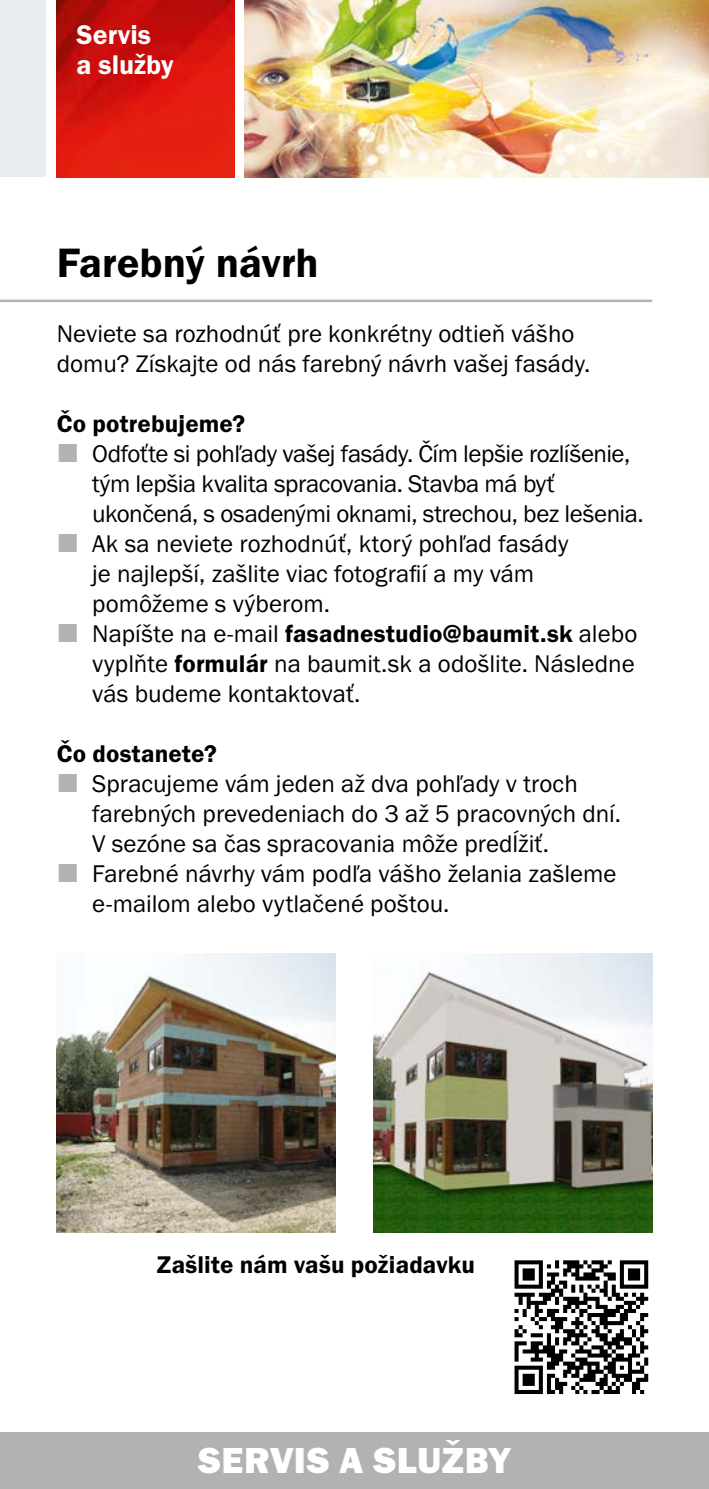
<style>
.page{position:relative;width:709px;height:1489px;background:#fff}
.page>*{position:absolute;margin:0;border:0;box-sizing:border-box;transform-origin:0 0}
.t1{font:42.5px "Franklin Got Itc TOT Dem";color:#000}
.t2{font:37.5px "Franklin Got Itc TOT Hea";letter-spacing:.01em;color:#fff}
.t3{font:28px/30px "Franklin Got Itc TOT Dem";color:#fff}
.t4{font:25px/30px "Franklin Got Itc TOT Boo";color:#000}
.t5{font:25px "Franklin Got Itc TOT Dem";letter-spacing:.005em;color:#000}
.s1{font-family:"Franklin Got Itc TOT Boo"}
.s2{font-family:"Franklin Got Itc TOT Dem"}
</style>
<div class="page">
<img style="left:56px;top:0;width:178px;height:177px">
<div style="left:0;top:0;width:46px;height:177px;background:#eaedf0"></div>
<img style="left:244px;top:0;width:465px;height:177px">
<div style="left:0;top:1431px;width:709px;height:57px;background:#b1b2b3"></div>
<hr style="left:0;top:299px;width:652px;height:3px;background:#b1b2b3">
<svg style="left:514px;top:1260px;width:134px;height:133px"></svg>
<img style="left:57px;top:953px;width:279px;height:279px">
<img style="left:373px;top:953px;width:279px;height:279px">
<p class="t3" style="left:77px;top:20px;width:98px">Servis<br>a služby</p>
<h1 class="t1" style="left:57px;top:238px;width:263px">Farebný návrh</h1>
<p class="t4" style="left:57px;top:319px;width:535px">Neviete sa rozhodnúť pre konkrétny odtieň vášho domu? Získajte od nás farebný návrh vašej fasády.</p>
<p class="t5" style="left:57px;top:410px;width:190px">Čo potrebujeme?</p>
<p class="t4" style="left:92px;top:439px;width:553px">Odfoťte si pohľady vašej fasády. Čím lepšie rozlíšenie, tým lepšia kvalita spracovania. Stavba má byť ukončená, s osadenými oknami, strechou, bez lešenia.<br>Ak sa neviete rozhodnúť, ktorý pohľad fasády<br>je najlepší, zašlite viac fotografií a my vám pomôžeme s výberom.</p>
<p class="t5" style="left:92px;top:620px;width:547px"><span class="s1">Napíšte na e-mail</span> fasadnestudio@baumit.sk <span class="s1">alebo</span></p>
<p class="t4" style="left:92px;top:649px;width:544px">vyplňte <span class="s2">formulár</span> na baumit.sk a odošlite. Následne vás budeme kontaktovať.</p>
<p class="t5" style="left:57px;top:740px;width:162px">Čo dostanete?</p>
<p class="t4" style="left:92px;top:769px;width:530px">Spracujeme vám jeden až dva pohľady v troch farebných prevedeniach do 3 až 5 pracovných dní.<br>V sezóne sa čas spracovania môže predĺžiť.<br>Farebné návrhy vám podľa vášho želania zašleme e-mailom alebo vytlačené poštou.</p>
<p class="t5" style="left:157px;top:1250px;width:319px">Zašlite nám vašu požiadavku</p>
<h2 class="t2" style="left:198px;top:1438px;width:314px">SERVIS A SLUŽBY</h2>
</div>
